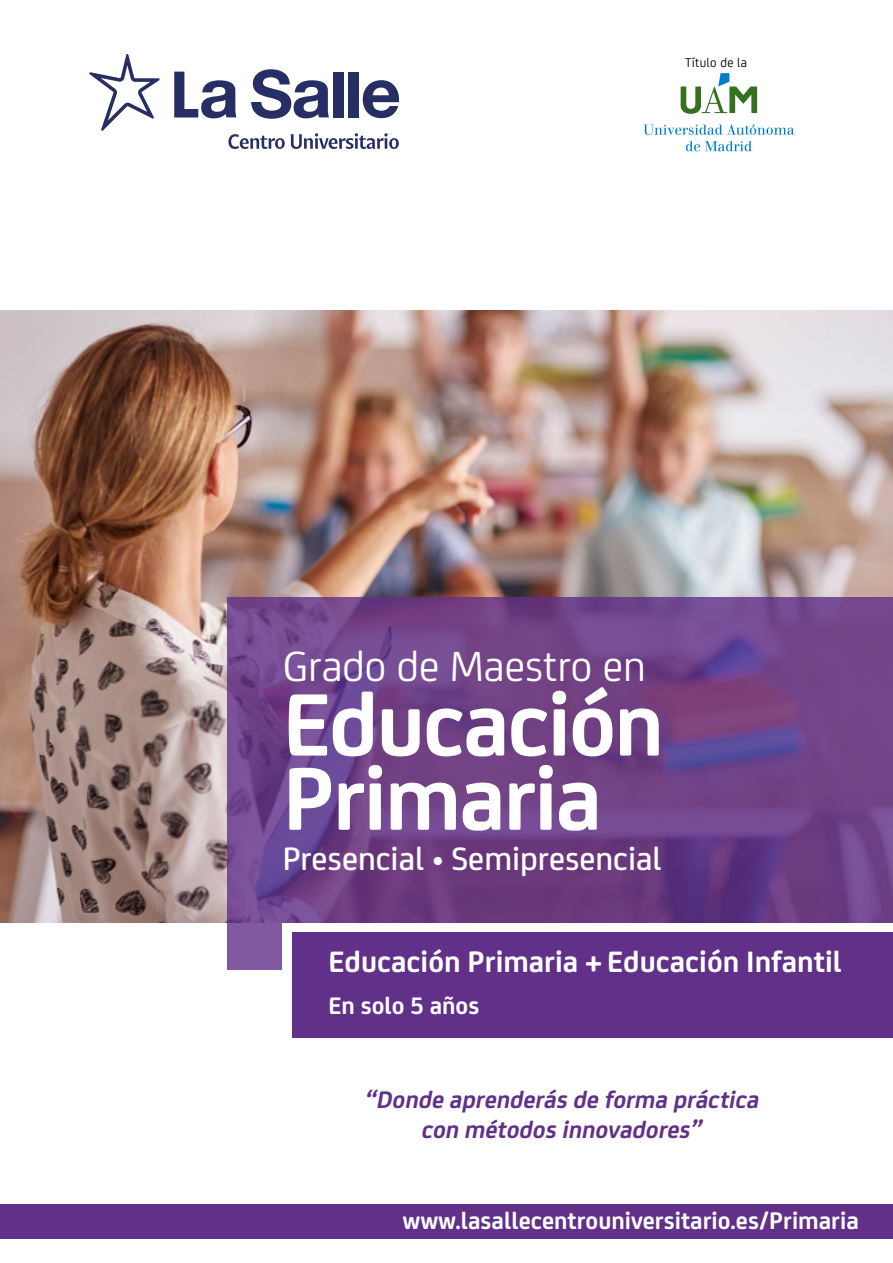
<style>
.page{position:relative;width:893px;height:1263px;background:#fff}
.page>*{position:absolute;margin:0;border:0;box-sizing:border-box;transform-origin:0 0}
.t1{font:700 94.5px/74.2px "Bankia";letter-spacing:-.02em;color:#fff}
.t2{font:45px "Bankia";color:#fff}
.t3{font:500 34.5px "Bankia";color:#fff}
.t4{font:700 31.5px "Bankia";color:#fff}
.t5{font:700 25.5px "Bankia";color:#fff}
.t6{font:italic 700 25.5px/30.6px "Bankia";color:#613089;text-align:center}
.t7{font:13.5px "Bankia";letter-spacing:.02em;color:#000}
</style>
<div class="page">
<img style="left:0;top:310px;width:893px;height:613px">
<div style="left:0;top:1204px;width:893px;height:34px;background:#613089"></div>
<svg style="left:228px;top:597px;width:665px;height:373px;background:#6f4288"></svg>
<div style="left:283px;top:923px;width:610px;height:124px;background:#fff"></div>
<div style="left:293px;top:932px;width:600px;height:105px;background:#613089"></div>
<svg style="left:89px;top:54px;width:71px;height:77px"></svg>
<svg style="left:228px;top:134px;width:57px;height:15px"></svg>
<svg style="left:291px;top:133px;width:108px;height:16px"></svg>
<div style="left:333px;top:72px;width:10px;height:45px;background:#262e63"></div>
<div style="left:348px;top:72px;width:10px;height:45px;background:#262e63"></div>
<svg style="left:363px;top:80px;width:37px;height:38px"></svg>
<svg style="left:251px;top:69px;width:78px;height:50px"></svg>
<svg style="left:174px;top:72px;width:63px;height:46px"></svg>
<svg style="left:644px;top:125px;width:150px;height:10px"></svg>
<svg style="left:686px;top:141px;width:66px;height:10px"></svg>
<svg style="left:681px;top:73px;width:76px;height:41px"></svg>
<p class="t7" style="left:685px;top:53px;width:64px">Título de la</p>
<h2 class="t2" style="left:283px;top:634px;width:365px">Grado de Maestro en</h2>
<h1 class="t1" style="left:283px;top:681px;width:383px">Educación<br>Primaria</h1>
<h3 class="t3" style="left:283px;top:834px;width:380px">Presencial • Semipresencial</h3>
<p class="t4" style="left:329px;top:938px;width:515px">Educación Primaria + Educación Infantil</p>
<p class="t5" style="left:329px;top:987px;width:152px">En solo 5 años</p>
<p class="t6" style="left:364px;top:1082px;width:402px">“Donde aprenderásde forma práctica con métodosinnovadores”</p>
<p class="t5" style="left:403px;top:1202px;width:457px">www.lasallecentrouniversitario.es/Primaria</p>
</div>
